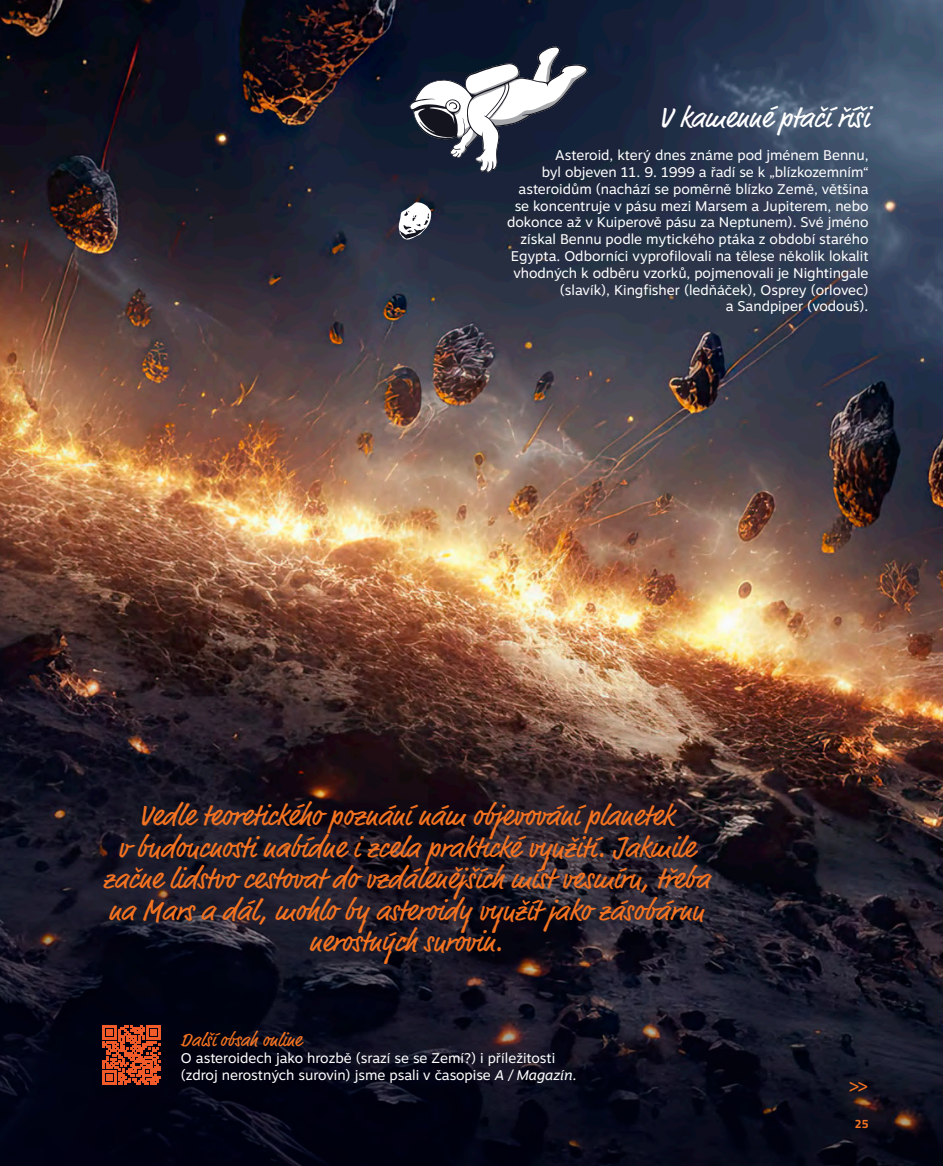
<style>
.page{position:relative;width:943px;height:1166px;background:#fff}
.page>*{position:absolute;margin:0;border:0;box-sizing:border-box;transform-origin:0 0}
.t1{font:29.75px/31.5px "Market Pro";color:#f47321;text-align:center}
.t2{font:29.75px "Market Pro";color:#fff}
.t3{font:21px "Titillium Regular Upright";color:#f47321}
.t4{font:19.25px "Market Pro";color:#f47321}
.t5{font:14px/16.8px "Motiva Sans";color:#fff;text-align:right}
.t6{font:700 12.25px "Titillium";color:#f47321}
.s1{font-style:italic}
</style>
<div class="page">
<img style="left:0;top:0;width:943px;height:306px">
<img style="left:0;top:306px;width:943px;height:860px">
<svg style="left:102px;top:1026px;width:59px;height:58px;background:#ad4122"></svg>
<svg style="left:399px;top:202px;width:32px;height:38px"></svg>
<svg style="left:409px;top:46px;width:179px;height:127px"></svg>
<p class="t2" style="left:658px;top:97px;width:211px">V kamenné ptačí říši</p>
<p class="t5" style="left:507px;top:146px;width:363px">Asteroid, který dnes známe pod jménem Bennu,<br>byl objeven 11. 9. 1999 a řadí se k „blízkozemním“ asteroidům (nachází se poměrně blízko Země, většina se koncentruje v pásu mezi Marsem a Jupiterem, nebo dokonce až v Kuiperově pásu za Neptunem). Své jméno získal Bennu podle mytického ptáka z období starého Egypta. Odborníci vyprofilovali na tělese několik lokalit vhodných k odběru vzorků, pojmenovali je Nightingale (slavík), Kingfisher (ledňáček), Osprey (orlovec)<br>a Sandpiper (vodouš).</p>
<p class="t1" style="left:103px;top:801px;width:608px">Vedle teoretického poznání nám objevování planetek<br>v budoucnosti nabídne i zcela praktické využití. Jakmile začne lidstvo cestovat do vzdálenějších míst vesmíru, třeba na Mars a dál, mohlo by asteroidy využít jako zásobárnu nerostných surovin.</p>
<p class="t4" style="left:181px;top:1026px;width:122px">Další obsah online</p>
<p class="t5" style="left:181px;top:1049px;width:376px">O asteroidech jako hrozbě (srazí se se Zemí?) i příležitosti</p>
<p class="t5" style="left:181px;top:1066px;width:398px">(zdroj nerostných surovin) jsme psali v časopise <span class="s1">A / Magazín.</span></p>
<p class="t3" style="left:848px;top:1069px;width:22px">&gt;&gt;</p>
<p class="t6" style="left:854px;top:1114px;width:15px">25</p>
</div>
